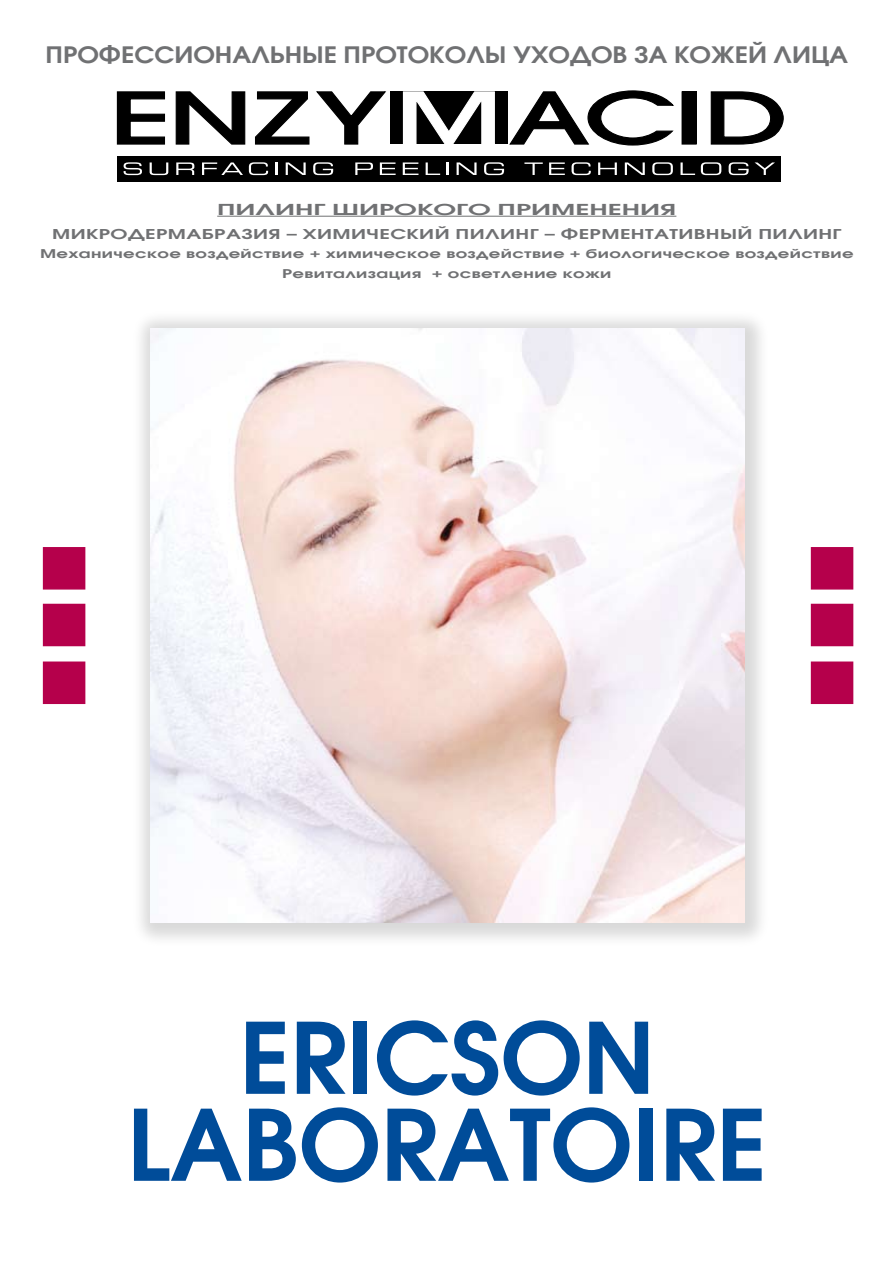
<style>
.page{position:relative;width:893px;height:1263px;background:#fff}
.page>*{position:absolute;margin:0;border:0;box-sizing:border-box;transform-origin:0 0}
.t1{font:97.5px/87px "Avant Garde Gothic Dm ITC";color:#004c99;text-align:center}
.t2{font:22.5px "Avant Garde Gothic Dm ITC";color:#707173;scale:1.14 1}
.t3{font:15px "Avant Garde Gothic Dm ITC";color:#707173;scale:1.8 1}
.t4{font:13.5px "Avant Garde Gothic Dm ITC";letter-spacing:.02em;color:#707173;scale:1.5 1}
.t5{font:12px/19.5px "Avant Garde Gothic Dm ITC";letter-spacing:.02em;color:#707173;text-align:center;scale:1.5 1}
</style>
<div class="page">
<div style="left:130px;top:308px;width:695px;height:695px;background:#000;opacity:.15"></div>
<img style="left:151px;top:329px;width:593px;height:593px">
<div style="left:811px;top:547px;width:42px;height:42px;background:#b5004b"></div>
<div style="left:811px;top:661px;width:42px;height:43px;background:#b5004b"></div>
<div style="left:811px;top:604px;width:42px;height:42px;background:#b5004b"></div>
<div style="left:43px;top:547px;width:42px;height:42px;background:#b5004b"></div>
<div style="left:43px;top:661px;width:42px;height:43px;background:#b5004b"></div>
<div style="left:43px;top:604px;width:42px;height:42px;background:#b5004b"></div>
<div style="left:117px;top:156px;width:663px;height:25px;background:#000"></div>
<svg style="left:124px;top:162px;width:18px;height:13px"></svg>
<svg style="left:150px;top:162px;width:18px;height:13px"></svg>
<svg style="left:176px;top:162px;width:18px;height:13px"></svg>
<svg style="left:202px;top:162px;width:41px;height:13px"></svg>
<svg style="left:249px;top:162px;width:19px;height:13px"></svg>
<svg style="left:275px;top:162px;width:3px;height:13px"></svg>
<svg style="left:286px;top:162px;width:20px;height:13px"></svg>
<svg style="left:313px;top:162px;width:20px;height:13px"></svg>
<svg style="left:355px;top:162px;width:18px;height:13px"></svg>
<svg style="left:380px;top:162px;width:16px;height:13px"></svg>
<svg style="left:403px;top:162px;width:15px;height:13px"></svg>
<svg style="left:426px;top:162px;width:14px;height:13px"></svg>
<svg style="left:446px;top:162px;width:3px;height:13px"></svg>
<svg style="left:457px;top:162px;width:20px;height:13px"></svg>
<svg style="left:484px;top:162px;width:20px;height:13px"></svg>
<svg style="left:524px;top:162px;width:19px;height:13px"></svg>
<svg style="left:549px;top:162px;width:16px;height:13px"></svg>
<svg style="left:572px;top:162px;width:19px;height:13px"></svg>
<svg style="left:598px;top:162px;width:19px;height:13px"></svg>
<svg style="left:625px;top:162px;width:20px;height:13px"></svg>
<svg style="left:652px;top:162px;width:21px;height:13px"></svg>
<svg style="left:680px;top:162px;width:15px;height:13px"></svg>
<svg style="left:701px;top:162px;width:20px;height:13px"></svg>
<svg style="left:729px;top:162px;width:46px;height:13px"></svg>
<div style="left:390px;top:92px;width:118px;height:52px;background:#000"></div>
<svg style="left:116px;top:91px;width:49px;height:54px"></svg>
<svg style="left:175px;top:91px;width:71px;height:54px"></svg>
<svg style="left:255px;top:91px;width:132px;height:54px"></svg>
<svg style="left:402px;top:91px;width:93px;height:53px"></svg>
<svg style="left:509px;top:90px;width:165px;height:56px"></svg>
<div style="left:682px;top:92px;width:14px;height:52px;background:#000"></div>
<div style="left:682px;top:91px;width:15px;height:54px;border:1px solid #000"></div>
<svg style="left:710px;top:91px;width:74px;height:54px"></svg>
<hr style="left:217px;top:216px;width:459px;height:1px;background:#707173">
<h2 class="t2" style="left:46px;top:41px;width:704px">Профессиональные протоколы уходов за кожей лица</h2>
<p class="t3" style="left:217px;top:200px;width:176px">Пилинг широкого ПРИ</p>
<p class="t3" style="left:551px;top:200px;width:24px">МЕНЕНИ</p>
<p class="t3" style="left:660px;top:200px;width:10px">Я</p>
<p class="t4" style="left:52px;top:225px;width:23px">МИКРОДЕР</p>
<p class="t4" style="left:168px;top:225px;width:41px">МАБРАЗИ</p>
<p class="t4" style="left:269px;top:225px;width:84px">Я – ХИМИЧЕСКИЙ</p>
<p class="t4" style="left:456px;top:225px;width:20px">ПИЛИНГ</p>
<p class="t4" style="left:545px;top:225px;width:21px">– ФЕР</p>
<p class="t4" style="left:601px;top:225px;width:23px">МЕНТАТИВНЫЙ</p>
<p class="t4" style="left:758px;top:225px;width:20px">ПИЛИНГ</p>
<p class="t5" style="left:40px;top:244px;width:544px">Механическое воздействие + химическое воздействие + биологическое воздействие<br>Ревитализация + осветление кожи</p>
<h1 class="t1" style="left:127px;top:1014px;width:641px">ERICSON<br>LABORATOIRE</h1>
</div>
